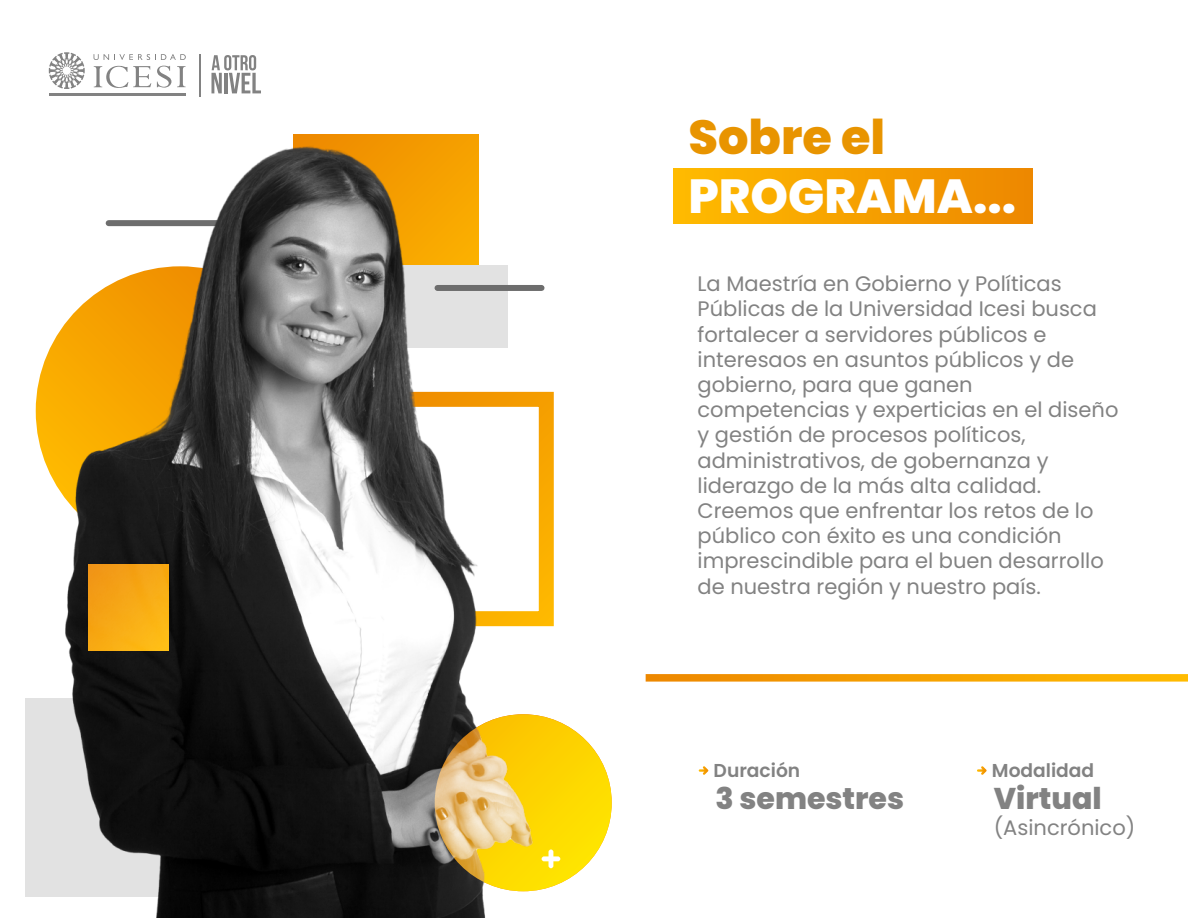
<style>
.page{position:relative;width:1188px;height:918px;background:#fff}
.page>*{position:absolute;margin:0;border:0;box-sizing:border-box;transform-origin:0 0}
.t1{font:800 47.85px "Poppins";color:#fff}
.t2{font:800 47.85px "Poppins";color:#e89400}
.t3{font:800 30px "Poppins";color:#828282}
.t4{font:21px/25.2px "Poppins";color:#828282}
.t5{font:600 18.6px "Poppins";color:#828282}
</style>
<div class="page">
<div style="left:674px;top:169px;width:358px;height:55px;background:linear-gradient(to right,#fb0,#ed8800)"></div>
<svg style="left:699px;top:766px;width:10px;height:9px"></svg>
<svg style="left:977px;top:766px;width:10px;height:9px"></svg>
<div style="left:36px;top:266px;width:289px;height:290px;background:#fcb200;border-radius:145px"></div>
<div style="left:25px;top:698px;width:154px;height:199px;background:#e2e2e2"></div>
<img style="left:56px;top:135px;width:490px;height:783px">
<svg style="left:435px;top:714px;width:177px;height:177px;background:#f6d030"></svg>
<div style="left:542px;top:856px;width:18px;height:5px;background:#fff;border-radius:2px"></div>
<hr style="left:549px;top:850px;width:4px;height:18px;background:#fff;border-radius:2px">
<div style="left:88px;top:565px;width:80px;height:85px;background:linear-gradient(to right,#f39d15,#fbb516)"></div>
<svg style="left:49px;top:52px;width:36px;height:37px"></svg>
<hr style="left:49px;top:94px;width:137px;height:2px;background:#828282">
<svg style="left:157px;top:66px;width:14px;height:22px"></svg>
<svg style="left:94px;top:66px;width:57px;height:22px"></svg>
<svg style="left:177px;top:66px;width:9px;height:21px"></svg>
<svg style="left:94px;top:54px;width:92px;height:6px"></svg>
<svg style="left:211px;top:55px;width:50px;height:38px"></svg>
<hr style="left:199px;top:54px;width:1px;height:42px;background:#828282">
<svg style="left:646px;top:674px;width:542px;height:8px;background:#f6a610"></svg>
<h1 class="t2" style="left:689px;top:110px;width:198px">Sobre el</h1>
<h1 class="t1" style="left:689px;top:168px;width:329px">PROGRAMA...</h1>
<p class="t4" style="left:698px;top:271px;width:422px">La Maestría en Gobierno y Políticas Públicas de la Universidad Icesi busca fortalecer a servidores públicos e interesaos en asuntos públicos y de gobierno, para que ganen competencias y experticias en el diseño y gestión de procesos políticos, administrativos, de gobernanza y liderazgo de la más alta calidad.<br>Creemos que enfrentar los retos de lo público con éxito es una condición imprescindible para el buen desarrollo de nuestra región y nuestro país.</p>
<p class="t5" style="left:714px;top:759px;width:88px">Duración</p>
<h2 class="t3" style="left:716px;top:782px;width:190px">3 semestres</h2>
<p class="t5" style="left:992px;top:759px;width:104px">Modalidad</p>
<h2 class="t3" style="left:994px;top:782px;width:109px">Virtual</h2>
<p class="t4" style="left:994px;top:815px;width:143px">(Asincrónico)</p>
</div>
